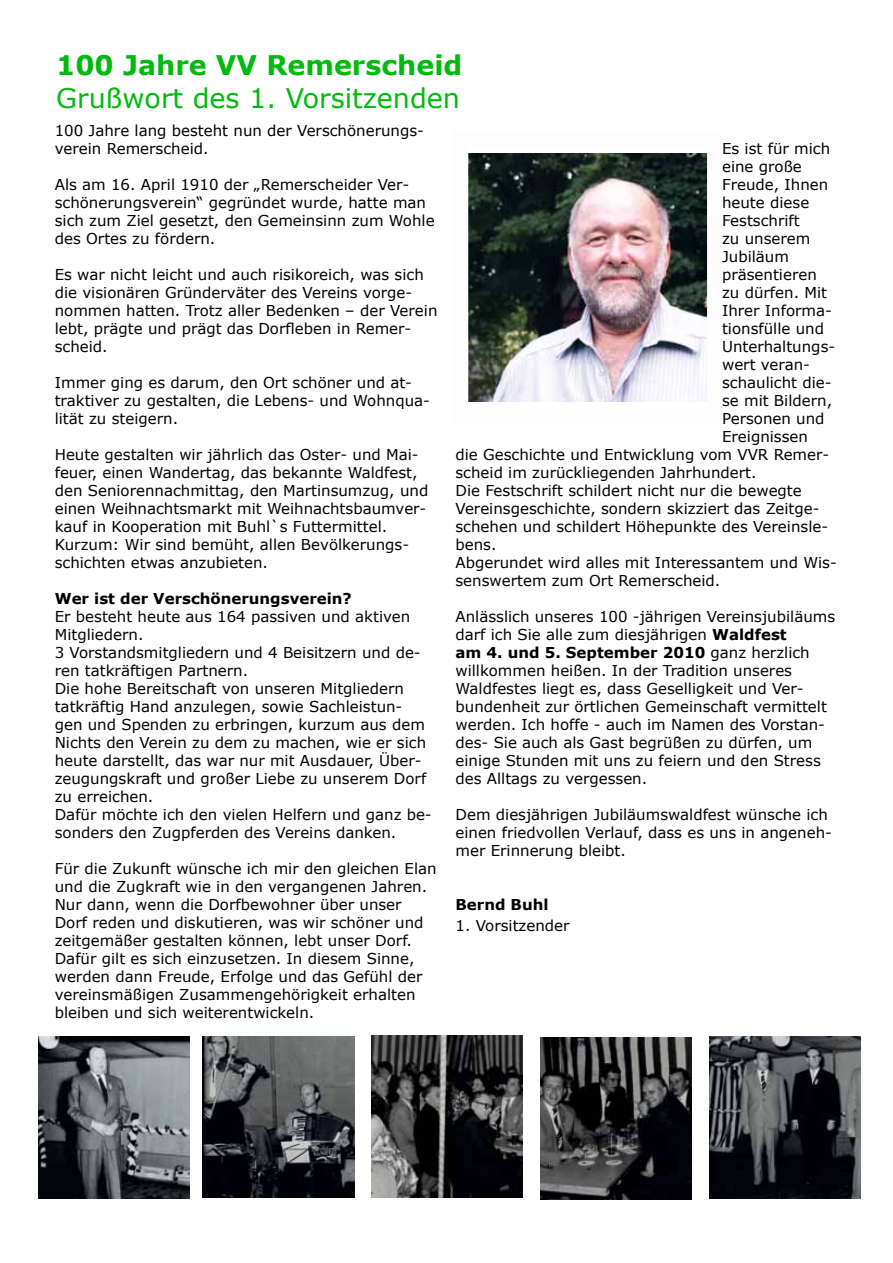
<style>
.page{position:relative;width:893px;height:1263px;background:#fff}
.page>*{position:absolute;margin:0;border:0;box-sizing:border-box;transform-origin:0 0}
.t1{font:27px "Verdana";color:#00ba0e}
.t2{font:700 27px "Verdana";color:#00ba0e}
.t3{font:15px/18px "Verdana";color:#000}
.t4{font:700 15px "Verdana";color:#000}
.s1{font-weight:700}
</style>
<div class="page">
<img style="left:541px;top:1038px;width:151px;height:161px">
<img style="left:709px;top:1037px;width:152px;height:161px">
<img style="left:371px;top:1035px;width:152px;height:162px">
<img style="left:203px;top:1036px;width:151px;height:162px">
<img style="left:38px;top:1036px;width:152px;height:162px">
<img style="left:469px;top:153px;width:237px;height:249px">
<h1 class="t2" style="left:56px;top:48px;width:408px">100 Jahre VV Remerscheid</h1>
<h1 class="t1" style="left:56px;top:81px;width:405px">Grußwort des 1. Vorsitzenden</h1>
<p class="t3" style="left:55px;top:121px;width:371px">100 Jahre lang besteht nun der Verschönerungs&shy;verein Remerscheid.</p>
<p class="t3" style="left:55px;top:175px;width:381px">Als am 16. April 1910 der „Remerscheider Ver&shy;schönerungsverein“ gegründet wurde, hatte man sich zum Ziel gesetzt, den Gemeinsinn zum Wohle des Ortes zu fördern.</p>
<p class="t3" style="left:55px;top:265px;width:384px">Es war nicht leicht und auch risikoreich, was sich die visionären Gründerväter des Vereins vorge&shy;nommen hatten. Trotz aller Bedenken – der Verein lebt, prägte und prägt das Dorfleben in Remer&shy;scheid.</p>
<p class="t3" style="left:55px;top:373px;width:377px">Immer ging es darum, den Ort schöner und at&shy;traktiver zu gestalten, die Lebens- und Wohnqua&shy;lität zu steigern.</p>
<p class="t3" style="left:55px;top:445px;width:375px">Heute gestalten wir jährlich das Oster- und Mai&shy;feuer, einen Wandertag, das bekannte Waldfest, den Seniorennachmittag, den Martinsumzug, und einen Weihnachtsmarkt mit Weihnachtsbaumver&shy;kauf in Kooperation mit Buhl`s Futtermittel.<br>Kurzum: Wir sind bemüht, allen Bevölkerungs&shy;schichten etwas anzubieten.</p>
<p class="t4" style="left:55px;top:588px;width:299px">Wer ist der Verschönerungsverein?</p>
<p class="t3" style="left:55px;top:607px;width:379px">Er besteht heute aus 164 passiven und aktiven Mitgliedern.<br>3 Vorstandsmitgliedern und 4 Beisitzern und de&shy;ren tatkräftigen Partnern.<br>Die hohe Bereitschaft von unseren Mitgliedern tatkräftig Hand anzulegen, sowie Sachleistun&shy;gen und Spenden zu erbringen, kurzum aus dem Nichts den Verein zu dem zu machen, wie er sich heute darstellt, das war nur mit Ausdauer, Über&shy;zeugungskraft und großer Liebe zu unserem Dorf zu erreichen.<br>Dafür möchte ich den vielen Helfern und ganz be&shy;sonders den Zugpferden des Vereins danken.</p>
<p class="t3" style="left:55px;top:859px;width:383px">Für die Zukunft wünsche ich mir den gleichen Elan und die Zugkraft wie in den vergangenen Jahren.<br>Nur dann, wenn die Dorfbewohner über unser Dorf reden und diskutieren, was wir schöner und zeitgemäßer gestalten können, lebt unser Dorf.<br>Dafür gilt es sich einzusetzen. In diesem Sinne, werden dann Freude, Erfolge und das Gefühl der vereinsmäßigen Zusammengehörigkeit erhalten bleiben und sich weiterentwickeln.</p>
<p class="t3" style="left:722px;top:139px;width:110px">Es ist für mich</p>
<p class="t3" style="left:722px;top:157px;width:81px">eine große</p>
<p class="t3" style="left:722px;top:175px;width:108px">Freude, Ihnen</p>
<p class="t3" style="left:722px;top:193px;width:89px">heute diese</p>
<p class="t3" style="left:722px;top:211px;width:79px">Festschrift</p>
<p class="t3" style="left:722px;top:229px;width:90px">zu unserem</p>
<p class="t3" style="left:722px;top:247px;width:68px">Jubiläum</p>
<p class="t3" style="left:722px;top:265px;width:96px">präsentieren</p>
<p class="t3" style="left:722px;top:283px;width:107px">zu dürfen. Mit</p>
<p class="t3" style="left:722px;top:301px;width:111px">Ihrer Informa-</p>
<p class="t3" style="left:722px;top:319px;width:103px">tionsfülle und</p>
<p class="t3" style="left:722px;top:337px;width:115px">Unterhaltungs-</p>
<p class="t3" style="left:722px;top:355px;width:89px">wert veran-</p>
<p class="t3" style="left:722px;top:373px;width:111px">schaulicht die-</p>
<p class="t3" style="left:722px;top:391px;width:112px">se mit Bildern,</p>
<p class="t3" style="left:722px;top:409px;width:104px">Personen und</p>
<p class="t3" style="left:722px;top:427px;width:87px">Ereignissen</p>
<p class="t3" style="left:455px;top:445px;width:375px">die Geschichte und Entwicklung vom VVR Remer-</p>
<p class="t3" style="left:455px;top:463px;width:303px">scheid im zurückliegenden Jahrhundert.</p>
<p class="t3" style="left:455px;top:481px;width:348px">Die Festschrift schildert nicht nur die bewegte</p>
<p class="t3" style="left:455px;top:499px;width:366px">Vereinsgeschichte, sondern skizziert das Zeitge-</p>
<p class="t3" style="left:455px;top:517px;width:374px">schehen und schildert Höhepunkte des Vereinsle-</p>
<p class="t3" style="left:455px;top:535px;width:43px">bens.</p>
<p class="t3" style="left:455px;top:553px;width:383px">Abgerundet wird alles mit Interessantem und Wis-</p>
<p class="t3" style="left:455px;top:571px;width:266px">senswertem zum Ort Remerscheid.</p>
<p class="t3" style="left:455px;top:607px;width:381px">Anlässlich unseres 100 -jährigen Vereinsjubiläums darf ich Sie alle zum diesjährigen <span class="s1">Waldfest<br>am 4. und 5. September 2010</span> ganz herzlich willkommen heißen. In der Tradition unseres Waldfestes liegt es, dass Geselligkeit und Ver&shy;bundenheit zur örtlichen Gemeinschaft vermittelt werden. Ich hoffe - auch im Namen des Vorstan&shy;des- Sie auch als Gast begrüßen zu dürfen, um einige Stunden mit uns zu feiern und den Stress des Alltags zu vergessen.</p>
<p class="t3" style="left:455px;top:805px;width:378px">Dem diesjährigen Jubiläumswaldfest wünsche ich einen friedvollen Verlauf, dass es uns in angeneh&shy;mer Erinnerung bleibt.</p>
<p class="t4" style="left:455px;top:894px;width:95px">Bernd Buhl</p>
<p class="t3" style="left:455px;top:917px;width:116px">1. Vorsitzender</p>
</div>
